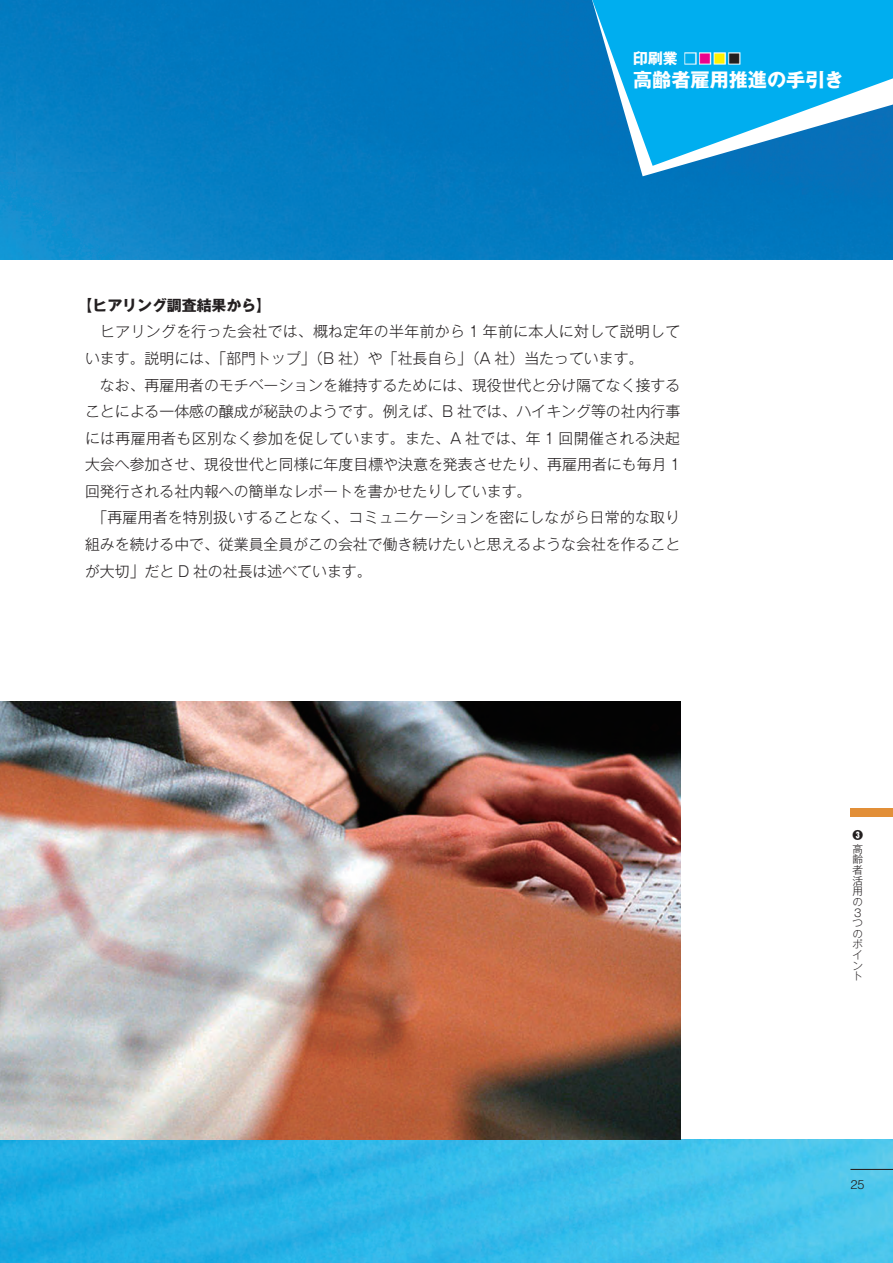
<style>
.page{position:relative;width:893px;height:1263px;background:#fff}
.page>*{position:absolute;margin:0;border:0;box-sizing:border-box;transform-origin:0 0}
.t1{font:700 19.2px "Gothic MB101 Pro";color:#fff}
.t2{font:300 14.85px "Gothic MB101 Pro";color:#231f20}
.t3{font:300 14.85px "Gothic MB101 Pro";letter-spacing:.025em;color:#231f20}
.t4{font:700 14.85px "Gothic MB101 Pro";color:#231f20}
.t5{font:700 14.85px "Gothic MB101 Pro";color:#fff}
.t6{font:300 12.75px "Helvetica";color:#231f20}
.t7{font:300 10.65px/10.6px "Gothic MB101 Pro";color:#231f20}
.t8{font:900 10.65px "Gothic MB101 Pro";color:#231f20}
.s1{font-size:11.7px;color:#00aeef}
.s2{font-size:11.7px;color:#ed028c}
.s3{font-size:11.7px;color:#fff101}
.s4{font-size:11.7px;color:#231f20}
</style>
<div class="page">
<img style="left:0;top:0;width:893px;height:259px">
<img style="left:0;top:1140px;width:893px;height:123px">
<svg style="left:588px;top:166px;width:305px;height:10px;fill:#0472ba"></svg>
<svg style="left:588px;top:0;width:305px;height:166px;fill:#00aeef"></svg>
<img style="left:0;top:702px;width:680px;height:438px">
<hr style="left:850px;top:1169px;width:43px;height:1px;background:#231f20">
<div style="left:684px;top:52px;width:13px;height:13px;border:2px solid #fff"></div>
<div style="left:699px;top:52px;width:12px;height:13px;border:2px solid #fff"></div>
<div style="left:714px;top:52px;width:12px;height:13px;border:2px solid #fff"></div>
<div style="left:728px;top:52px;width:12px;height:13px;border:2px solid #fff"></div>
<div style="left:850px;top:808px;width:43px;height:8px;background:#e28f38"></div>
<p class="t5" style="left:633px;top:46px;width:109px">印刷業 <span class="s1">■</span><span class="s2">■</span><span class="s3">■</span><span class="s4">■</span></p>
<p class="t1" style="left:633px;top:64px;width:212px">高齢者雇用推進の手引き</p>
<p class="t4" style="left:78px;top:293px;width:195px">【ヒアリング調査結果から】</p>
<p class="t3" style="left:85px;top:319px;width:597px">　ヒアリングを行った会社では、概ね定年の半年前から 1 年前に本人に対して説明して</p>
<p class="t2" style="left:85px;top:346px;width:560px">います。説明には、「部門トップ」（B 社）や「社長自ら」（A 社）当たっています。</p>
<p class="t2" style="left:85px;top:372px;width:597px">　なお、再雇用者のモチベーションを維持するためには、現役世代と分け隔てなく接する</p>
<p class="t2" style="left:85px;top:399px;width:597px">ことによる一体感の醸成が秘訣のようです。例えば、B 社では、ハイキング等の社内行事</p>
<p class="t3" style="left:85px;top:426px;width:597px">には再雇用者も区別なく参加を促しています。また、A 社では、年 1 回開催される決起</p>
<p class="t2" style="left:85px;top:452px;width:597px">大会へ参加させ、現役世代と同様に年度目標や決意を発表させたり、再雇用者にも毎月 1</p>
<p class="t2" style="left:85px;top:479px;width:448px">回発行される社内報への簡単なレポートを書かせたりしています。</p>
<p class="t2" style="left:92px;top:505px;width:589px">「再雇用者を特別扱いすることなく、コミュニケーションを密にしながら日常的な取り</p>
<p class="t2" style="left:85px;top:532px;width:597px">組みを続ける中で、従業員全員がこの会社で働き続けたいと思えるような会社を作ること</p>
<p class="t2" style="left:85px;top:559px;width:288px">が大切」だと D 社の社長は述べています。</p>
<p class="t8" style="left:853px;top:825px;width:12px">❸</p>
<p class="t7" style="left:853px;top:842px;width:12px">高齢者活用の<br>３つのポイント</p>
<p class="t6" style="left:850px;top:1176px;width:16px">25</p>
</div>
